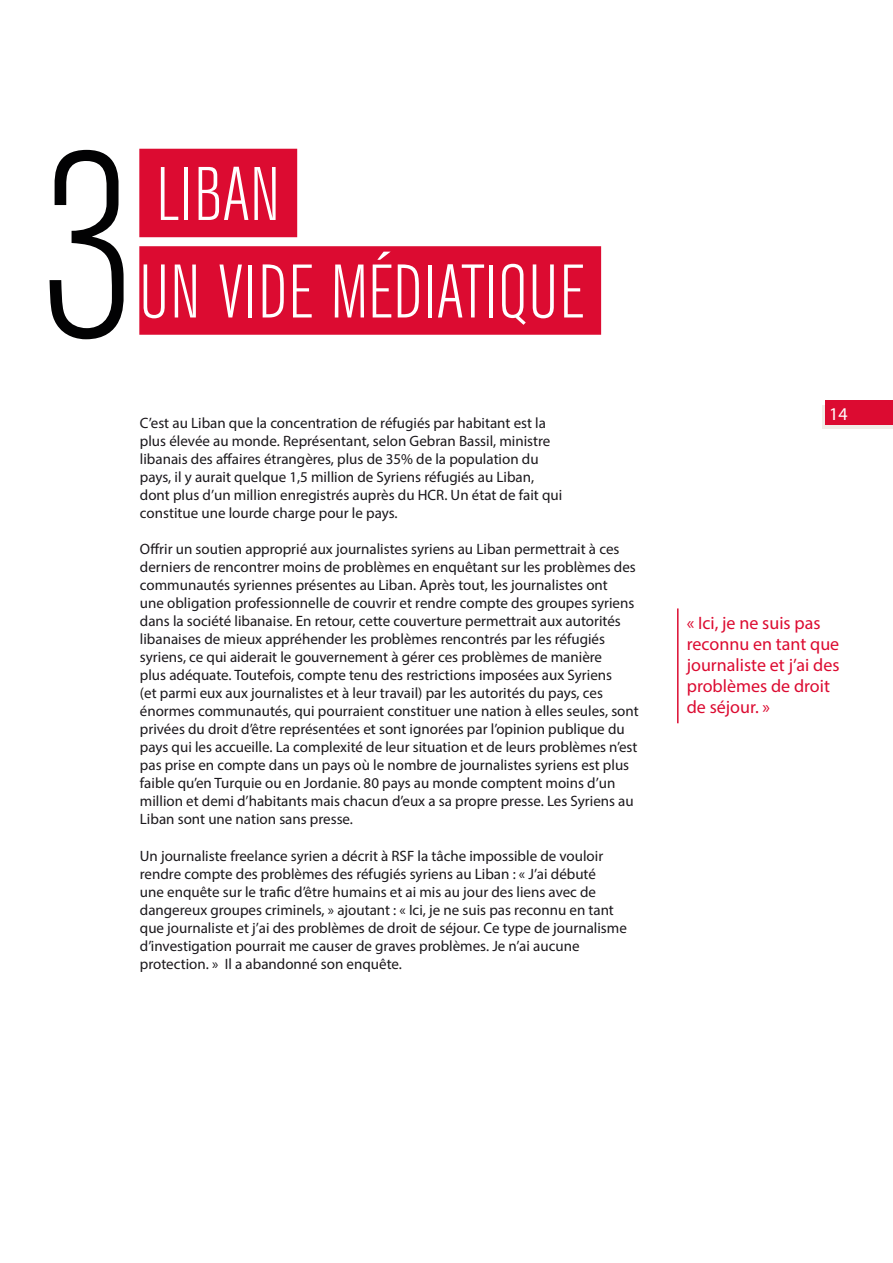
<style>
.page{position:relative;width:893px;height:1263px;background:#fff}
.page>*{position:absolute;margin:0;border:0;box-sizing:border-box;transform-origin:0 0}
.Citation{font:300 condensed 265.2px "Akzidenz Grotesk BE";color:#020203}
.texte{font:300 condensed 75px "Akzidenz Grotesk BE";color:#fff}
.t1{font:18px/21px "Myriad Pro";color:#dc0b31}
.t2{font:18px "Myriad Pro";color:#fff}
.t3{font:15px/18px "Myriad Pro";color:#1b181c}
</style>
<div class="page">
<div style="left:822px;top:405px;width:71px;height:24px;background:#f1ede8"></div>
<div style="left:826px;top:401px;width:67px;height:24px;background:#dc0b31"></div>
<div style="left:139px;top:149px;width:158px;height:88px;background:#dc0b31"></div>
<div style="left:139px;top:246px;width:462px;height:89px;background:#dc0b31"></div>
<hr style="left:677px;top:608px;width:2px;height:115px;background:#dc0b31">
<p class="Citation" style="left:40px;top:104px;width:95px">3</p>
<p class="texte" style="left:156px;top:154px;width:125px">LIBAN</p>
<p class="texte" style="left:139px;top:251px;width:447px">UN VIDE MÉDIATIQUE</p>
<p class="t3" style="left:140px;top:414px;width:424px">C’est au Liban que la concentration de réfugiés par habitant est la plus élevée au monde. Représentant, selon Gebran Bassil, ministre libanais des affaires étrangères, plus de 35% de la population du pays, il y aurait quelque 1,5 million de Syriens réfugiés au Liban, dont plus d’un million enregistrés auprès du HCR. Un état de fait qui constitue une lourde charge pour le pays.</p>
<p class="t3" style="left:140px;top:540px;width:500px">Offrir un soutien approprié aux journalistes syriens au Liban permettrait à ces derniers de rencontrer moins de problèmes en enquêtant sur les problèmes des communautés syriennes présentes au Liban. Après tout, les journalistes ont<br>une obligation professionnelle de couvrir et rendre compte des groupes syriens dans la société libanaise. En retour, cette couverture permettrait aux autorités libanaises de mieux appréhender les problèmes rencontrés par les réfugiés syriens, ce qui aiderait le gouvernement à gérer ces problèmes de manière<br>plus adéquate. Toutefois, compte tenu des restrictions imposées aux Syriens<br>(et parmi eux aux journalistes et à leur travail) par les autorités du pays, ces énormes communautés, qui pourraient constituer une nation à elles seules, sont privées du droit d’être représentées et sont ignorées par l’opinion publique du pays qui les accueille. La complexité de leur situation et de leurs problèmes n’est pas prise en compte dans un pays où le nombre de journalistes syriens est plus faible qu’en Turquie ou en Jordanie. 80 pays au monde comptent moins d’un million et demi d’habitants mais chacun d’eux a sa propre presse. Les Syriens au Liban sont une nation sans presse.</p>
<p class="t3" style="left:140px;top:846px;width:489px">Un journaliste freelance syrien a décrit à RSF la tâche impossible de vouloir rendre compte des problèmes des réfugiés syriens au Liban : « J’ai débuté<br>une enquête sur le trafic d’être humains et ai mis au jour des liens avec de dangereux groupes criminels, » ajoutant : « Ici, je ne suis pas reconnu en tant que journaliste et j’ai des problèmes de droit de séjour. Ce type de journalisme d’investigation pourrait me causer de graves problèmes. Je n’ai aucune protection. » Il a abandonné son enquête.</p>
<p class="t2" style="left:829px;top:403px;width:20px">14</p>
<p class="t1" style="left:687px;top:612px;width:154px">« Ici, je ne suis pas reconnu en tant que journaliste et j’ai des problèmes de droit de séjour. »</p>
</div>
